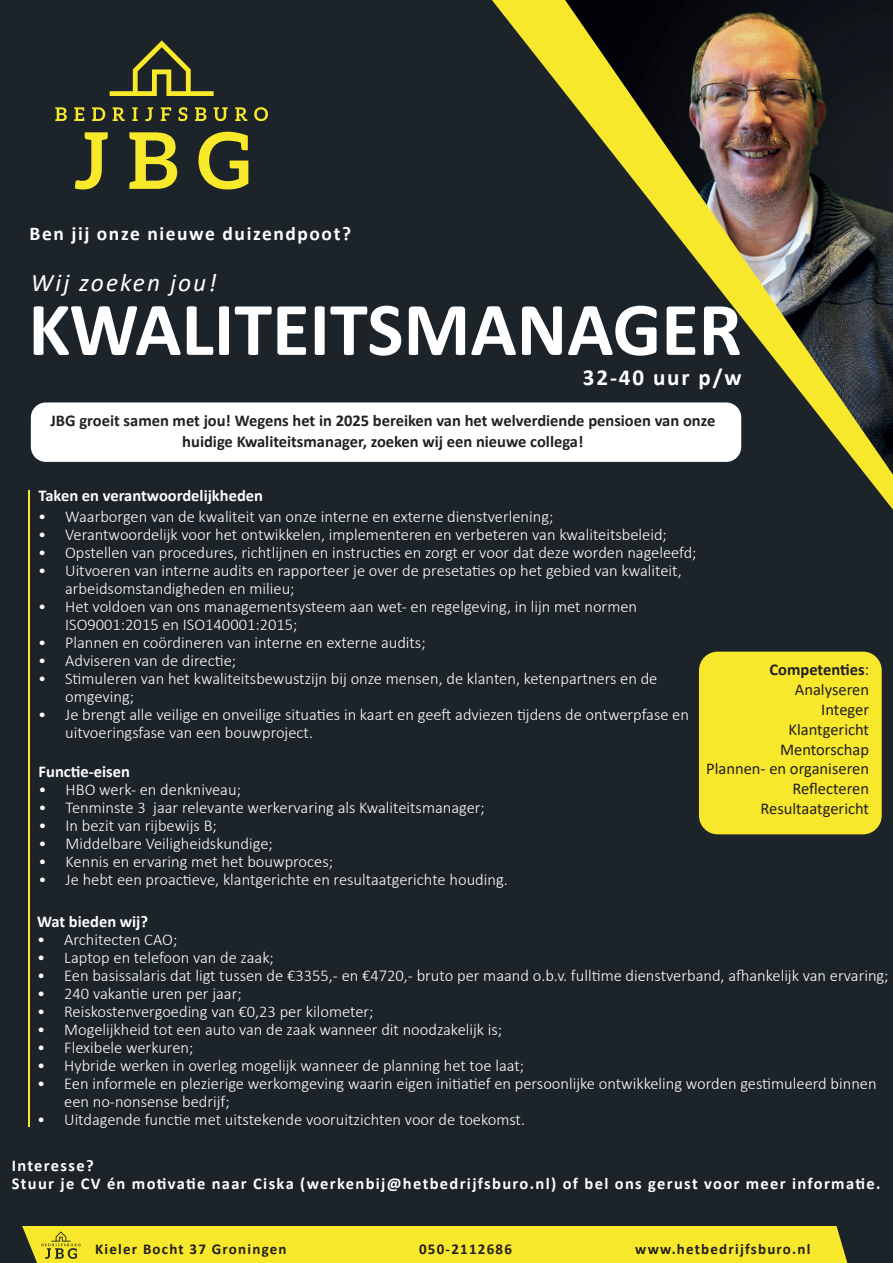
<style>
.page{position:relative;width:893px;height:1263px;background:#fff}
.page>*{position:absolute;margin:0;border:0;box-sizing:border-box;transform-origin:0 0}
.t1{font:700 76.5px "Calibri";color:#fff}
.t2{font:italic 25.35px "Calibri";letter-spacing:.08em;color:#fff}
.t3{font:700 22.95px "Calibri";letter-spacing:.08em;color:#fff}
.t4{font:700 19.5px "Calibri";letter-spacing:.08em;color:#fff}
.t5{font:300 16.5px/18px "Calibri";color:#fff}
.t6{font:700 16.5px/21px "Calibri";color:#231f20;text-align:center}
.t7{font:700 16.5px/18px "Calibri";letter-spacing:.075em;color:#fff}
.t8{font:16.5px/19.8px "Calibri";color:#231f20;text-align:right}
.t9{font:700 16.5px "Calibri";color:#fff}
.t10{font:700 15px "Calibri";letter-spacing:.08em;color:#231f20}
.s1{font-weight:700}
</style>
<div class="page">
<div style="left:0;top:580px;width:893px;height:646px;background:#1c2429"></div>
<div style="left:0;top:0;width:470px;height:580px;background:#1c2429"></div>
<div style="left:0;top:1226px;width:893px;height:37px;background:#f8e82c"></div>
<div style="left:31px;top:402px;width:710px;height:60px;background:#fff;border-radius:15px"></div>
<hr style="left:28px;top:490px;width:1px;height:637px;background:#f8e82c">
<svg style="left:833px;top:1213px;width:60px;height:50px"></svg>
<div style="left:699px;top:652px;width:183px;height:182px;background:#f8e82c;border-radius:19px"></div>
<svg style="left:470px;top:0;width:423px;height:761px;fill:#1c2429"></svg>
<div style="left:28px;top:32px;width:272px;height:166px;background:#1c2429;border-radius:7px"></div>
<svg style="left:55px;top:107px;width:12px;height:14px"></svg>
<svg style="left:74px;top:107px;width:10px;height:14px"></svg>
<svg style="left:92px;top:107px;width:13px;height:14px"></svg>
<svg style="left:113px;top:107px;width:12px;height:14px"></svg>
<svg style="left:132px;top:107px;width:6px;height:14px"></svg>
<svg style="left:145px;top:107px;width:8px;height:14px"></svg>
<svg style="left:161px;top:107px;width:10px;height:14px"></svg>
<svg style="left:179px;top:107px;width:8px;height:14px"></svg>
<svg style="left:195px;top:107px;width:11px;height:14px"></svg>
<svg style="left:213px;top:107px;width:15px;height:14px"></svg>
<svg style="left:235px;top:107px;width:12px;height:14px"></svg>
<svg style="left:254px;top:107px;width:14px;height:14px"></svg>
<svg style="left:75px;top:132px;width:33px;height:57px"></svg>
<svg style="left:129px;top:132px;width:48px;height:57px"></svg>
<svg style="left:198px;top:132px;width:50px;height:57px"></svg>
<svg style="left:110px;top:40px;width:104px;height:56px"></svg>
<svg style="left:0;top:1209px;width:81px;height:54px"></svg>
<p class="t4" style="left:29px;top:220px;width:323px">Ben jij onze nieuwe duizendpoot?</p>
<h2 class="t2" style="left:31px;top:265px;width:187px">Wij zoeken jou!</h2>
<h1 class="t1" style="left:28px;top:275px;width:715px">KWALITEITSMANAGER</h1>
<h3 class="t3" style="left:583px;top:361px;width:160px">32-40 uur p/w</h3>
<p class="t6" style="left:50px;top:410px;width:666px">JBG groeit samen met jou! Wegens het in 2025 bereiken van het welverdiende pensioen van onze huidige Kwaliteitsmanager, zoeken wij een nieuwe collega!</p>
<p class="t9" style="left:39px;top:484px;width:226px">Taken en verantwoordelijkheden</p>
<p class="t5" style="left:38px;top:507px;width:517px">• Waarborgen van de kwaliteit van onze interne en externe dienstverlening;</p>
<p class="t5" style="left:38px;top:525px;width:630px">• Verantwoordelijk voor het ontwikkelen, implementeren en verbeteren van kwaliteitsbeleid;</p>
<p class="t5" style="left:38px;top:543px;width:660px">• Opstellen van procedures, richtlijnen en instructies en zorgt er voor dat deze worden nageleefd;</p>
<p class="t5" style="left:65px;top:561px;width:618px;text-indent:-27px">• Uitvoeren van interne audits en rapporteer je over de presetaties op het gebied van kwaliteit, arbeidsomstandigheden en milieu;</p>
<p class="t5" style="left:65px;top:597px;width:573px;text-indent:-27px">• Het voldoen van ons managementsysteem aan wet- en regelgeving, in lijn met normen<br>ISO9001:2015 en ISO140001:2015;</p>
<p class="t5" style="left:38px;top:633px;width:389px">• Plannen en coördineren van interne en externe audits;</p>
<p class="t5" style="left:38px;top:651px;width:200px">• Adviseren van de directie;</p>
<p class="t5" style="left:65px;top:669px;width:594px;text-indent:-27px">• Stimuleren van het kwaliteitsbewustzijn bij onze mensen, de klanten, ketenpartners en de omgeving;</p>
<p class="t5" style="left:65px;top:705px;width:625px;text-indent:-27px">• Je brengt alle veilige en onveilige situaties in kaart en geeft adviezen tijdens de ontwerpfase en uitvoeringsfase van een bouwproject.</p>
<p class="t9" style="left:39px;top:759px;width:93px">Functie-eisen</p>
<p class="t5" style="left:39px;top:780px;width:204px">• HBO werk- en denkniveau;</p>
<p class="t5" style="left:39px;top:798px;width:448px">• Tenminste 3 jaar relevante werkervaring als Kwaliteitsmanager;</p>
<p class="t5" style="left:39px;top:816px;width:180px">• In bezit van rijbewijs B;</p>
<p class="t5" style="left:39px;top:834px;width:236px">• Middelbare Veiligheidskundige;</p>
<p class="t5" style="left:39px;top:852px;width:296px">• Kennis en ervaring met het bouwproces;</p>
<p class="t5" style="left:39px;top:870px;width:471px">• Je hebt een proactieve, klantgerichte en resultaatgerichte houding.</p>
<p class="t8" style="left:706px;top:660px;width:164px"><span class="s1">Competenties</span>:<br>Analyseren<br>Integer<br>Klantgericht<br>Mentorschap<br>Plannen- en organiseren<br>Reflecteren<br>Resultaatgericht</p>
<p class="t9" style="left:37px;top:910px;width:112px">Wat bieden wij?</p>
<p class="t5" style="left:37px;top:931px;width:142px">• Architecten CAO;</p>
<p class="t5" style="left:37px;top:949px;width:238px">• Laptop en telefoon van de zaak;</p>
<p class="t5" style="left:37px;top:967px;width:853px">• Een basissalaris dat ligt tussen de €3355,- en €4720,- bruto per maand o.b.v. fulltime dienstverband, afhankelijk van ervaring;</p>
<p class="t5" style="left:37px;top:985px;width:206px">• 240 vakantie uren per jaar;</p>
<p class="t5" style="left:37px;top:1003px;width:338px">• Reiskostenvergoeding van €0,23 per kilometer;</p>
<p class="t5" style="left:37px;top:1021px;width:467px">• Mogelijkheid tot een auto van de zaak wanneer dit noodzakelijk is;</p>
<p class="t5" style="left:37px;top:1039px;width:158px">• Flexibele werkuren;</p>
<p class="t5" style="left:37px;top:1057px;width:488px">• Hybride werken in overleg mogelijk wanneer de planning het toe laat;</p>
<p class="t5" style="left:64px;top:1075px;width:814px;text-indent:-27px">• Een informele en plezierige werkomgeving waarin eigen initiatief en persoonlijke ontwikkeling worden gestimuleerd binnen een no-nonsense bedrijf;</p>
<p class="t5" style="left:37px;top:1111px;width:489px">• Uitdagende functie met uitstekende vooruitzichten voor de toekomst.</p>
<p class="t7" style="left:12px;top:1156px;width:870px">Interesse?<br>Stuur je CV én motivatie naar Ciska (werkenbij@hetbedrijfsburo.nl) of bel ons gerust voor meer informatie.</p>
<p class="t10" style="left:95px;top:1238px;width:193px">Kieler Bocht 37 Groningen</p>
<p class="t10" style="left:419px;top:1238px;width:94px">050-2112686</p>
<p class="t10" style="left:635px;top:1238px;width:177px">www.hetbedrijfsburo.nl</p>
</div>
